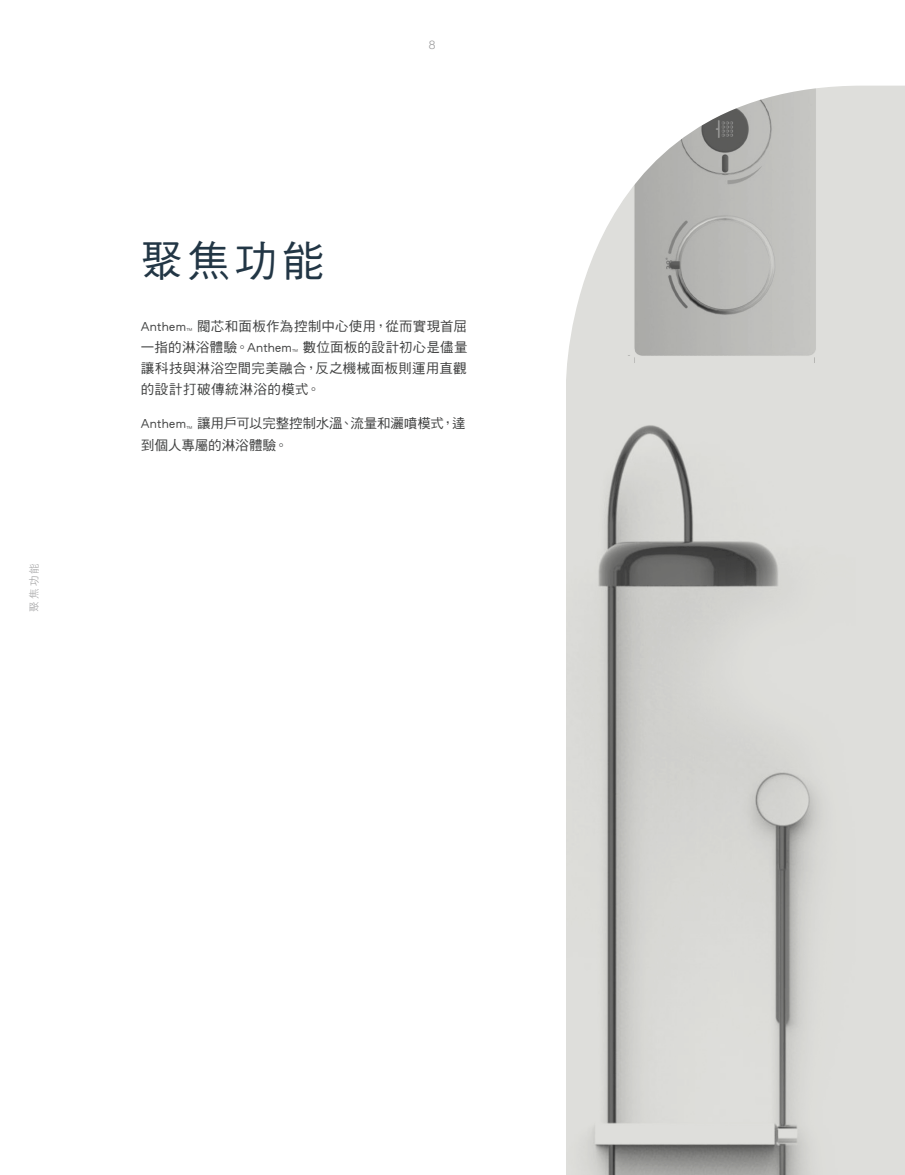
<style>
.page{position:relative;width:905px;height:1175px;background:#fff}
.page>*{position:absolute;margin:0;border:0;box-sizing:border-box;transform-origin:0 0}
.H1-86_69_51_46{font:42px "DF Hei Std W5";color:#223645}
.Body_9_14{font:13.5px/21px "DF Hei Std W5";letter-spacing:.02em;color:#3f4040;text-align:justify}
.Body_9_14-2{font:13.5px/21px "DF Hei Std W5";letter-spacing:-.005em;color:#3f4040}
.t1{font:300 12px "Helvetica Neue LT Pro";color:#9a9a9b}
.t2{font:10.5px "DF Hei Std W3";color:#9a9a9b}
</style>
<div class="page">
<img style="left:566px;top:86px;width:338px;height:1088px">
<p class="t2" style="left:28px;top:611px;width:50px;rotate:-90deg">聚焦功能</p>
<p class="t1" style="left:429px;top:37px;width:8px">8</p>
<p class="H1-86_69_51_46" style="left:141px;top:238px;width:185px">聚焦功能</p>
<p class="Body_9_14" style="left:141px;top:315px;width:328px">Anthem<sub>™</sub> 閥芯和面板作為控制中心使用，從而實現首屈一指的淋浴體驗。Anthem<sub>™</sub> 數位面板的設計初心是儘量讓科技與淋浴空間完美融合，反之機械面板則運用直觀的設計打破傳統淋浴的模式。</p>
<p class="Body_9_14-2" style="left:141px;top:413px;width:326px">Anthem<sub>™</sub> 讓用戶可以完整控制水溫、流量和灑噴模式，達到個人專屬的淋浴體驗。</p>
</div>
